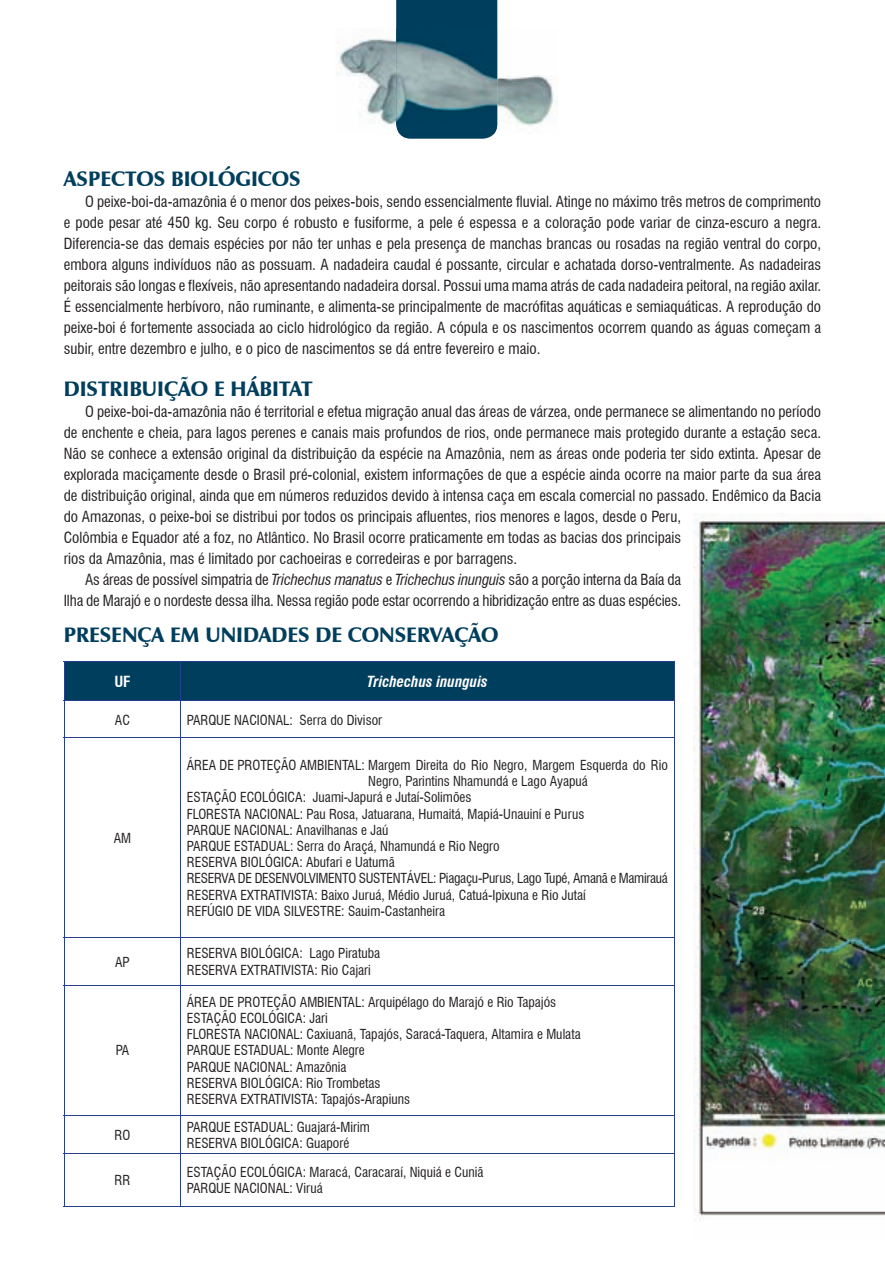
<style>
.page{position:relative;width:885px;height:1263px;background:#fff}
.page>*{position:absolute;margin:0;border:0;box-sizing:border-box;transform-origin:0 0}
.t1{font:900 21px "Zapf Humanist 601 BT";color:#003e5d}
.t2{font:condensed 15px/21px "Swiss 721 BT";color:#231f20;text-align:justify}
.t3{font:italic 700 condensed 15px "Swiss 721 BT";color:#fff}
.t4{font:700 condensed 15px "Swiss 721 BT";color:#fff}
.t5{font:condensed 13.5px/16.2px "Swiss 721 BT";color:#231f20}
.t6{font:condensed 13.5px "Swiss 721 BT";letter-spacing:-.02em;color:#231f20}
.s1{font-style:italic}
</style>
<div class="page">
<div style="left:396px;top:0;width:101px;height:139px;background:#003e5d"></div>
<img style="left:336px;top:38px;width:60px;height:87px">
<img style="left:497px;top:28px;width:60px;height:99px">
<img style="left:396px;top:28px;width:101px;height:106px">
<div style="left:65px;top:662px;width:608px;height:38px;background:#003e5d"></div>
<hr style="left:64px;top:701px;width:1px;height:36px;background:#253f8e">
<hr style="left:180px;top:701px;width:1px;height:36px;background:#253f8e">
<hr style="left:673px;top:701px;width:1px;height:36px;background:#253f8e">
<hr style="left:64px;top:737px;width:117px;height:1px;background:#253f8e">
<hr style="left:64px;top:738px;width:1px;height:199px;background:#253f8e">
<hr style="left:181px;top:737px;width:493px;height:1px;background:#253f8e">
<hr style="left:180px;top:738px;width:1px;height:199px;background:#253f8e">
<hr style="left:673px;top:738px;width:1px;height:199px;background:#253f8e">
<hr style="left:64px;top:937px;width:117px;height:1px;background:#253f8e">
<hr style="left:64px;top:938px;width:1px;height:47px;background:#253f8e">
<hr style="left:181px;top:937px;width:493px;height:1px;background:#253f8e">
<hr style="left:180px;top:938px;width:1px;height:47px;background:#253f8e">
<hr style="left:673px;top:938px;width:1px;height:47px;background:#253f8e">
<hr style="left:64px;top:985px;width:117px;height:1px;background:#253f8e">
<hr style="left:64px;top:985px;width:1px;height:130px;background:#253f8e">
<hr style="left:181px;top:985px;width:493px;height:1px;background:#253f8e">
<hr style="left:180px;top:985px;width:1px;height:130px;background:#253f8e">
<hr style="left:673px;top:985px;width:1px;height:130px;background:#253f8e">
<hr style="left:64px;top:1115px;width:117px;height:1px;background:#253f8e">
<hr style="left:64px;top:1116px;width:1px;height:37px;background:#253f8e">
<hr style="left:181px;top:1115px;width:493px;height:1px;background:#253f8e">
<hr style="left:180px;top:1116px;width:1px;height:37px;background:#253f8e">
<hr style="left:673px;top:1116px;width:1px;height:37px;background:#253f8e">
<hr style="left:64px;top:1153px;width:117px;height:1px;background:#253f8e">
<hr style="left:64px;top:1154px;width:1px;height:52px;background:#253f8e">
<hr style="left:181px;top:1153px;width:493px;height:1px;background:#253f8e">
<hr style="left:180px;top:1154px;width:1px;height:52px;background:#253f8e">
<hr style="left:673px;top:1154px;width:1px;height:52px;background:#253f8e">
<hr style="left:64px;top:1206px;width:117px;height:1px;background:#253f8e">
<hr style="left:181px;top:1206px;width:493px;height:1px;background:#253f8e">
<hr style="left:64px;top:662px;width:1px;height:38px;background:#253f8e">
<hr style="left:64px;top:661px;width:117px;height:1px;background:#253f8e">
<hr style="left:181px;top:661px;width:493px;height:1px;background:#253f8e">
<hr style="left:180px;top:662px;width:1px;height:38px;background:#253f8e">
<hr style="left:673px;top:662px;width:1px;height:38px;background:#253f8e">
<hr style="left:64px;top:700px;width:117px;height:1px;background:#253f8e">
<hr style="left:181px;top:700px;width:493px;height:1px;background:#253f8e">
<img style="left:693px;top:513px;width:191px;height:708px">
<h1 class="t1" style="left:64px;top:166px;width:238px">ASPECTOS BIOLÓGICOS</h1>
<p class="t2" style="left:64px;top:191px;width:758px;text-indent:21px">O peixe-boi-da-amazônia é o menor dos peixes-bois, sendo essencialmente fluvial. Atinge no máximo três metros de comprimento e pode pesar até 450 kg. Seu corpo é robusto e fusiforme, a pele é espessa e a coloração pode variar de cinza-escuro a negra.<br>Diferencia-se das demais espécies por não ter unhas e pela presença de manchas brancas ou rosadas na região ventral do corpo, embora alguns indivíduos não as possuam. A nadadeira caudal é possante, circular e achatada dorso-ventralmente. As nadadeiras peitorais são longas e flexíveis, não apresentando nadadeira dorsal. Possui uma mama atrás de cada nadadeira peitoral, na região axilar.<br>É essencialmente herbívoro, não ruminante, e alimenta-se principalmente de macrófitas aquáticas e semiaquáticas. A reprodução do peixe-boi é fortemente associada ao ciclo hidrológico da região. A cópula e os nascimentos ocorrem quando as águas começam a subir, entre dezembro e julho, e o pico de nascimentos se dá entre fevereiro e maio.</p>
<h1 class="t1" style="left:64px;top:376px;width:250px">DISTRIBUIÇÃO E HÁBITAT</h1>
<p class="t2" style="left:85px;top:401px;width:737px">O peixe-boi-da-amazônia não é territorial e efetua migração anual das áreas de várzea, onde permanece se alimentando no período</p>
<p class="t2" style="left:64px;top:422px;width:758px">de enchente e cheia, para lagos perenes e canais mais profundos de rios, onde permanece mais protegido durante a estação seca.</p>
<p class="t2" style="left:64px;top:443px;width:758px">Não se conhece a extensão original da distribuição da espécie na Amazônia, nem as áreas onde poderia ter sido extinta. Apesar de</p>
<p class="t2" style="left:64px;top:464px;width:758px">explorada maciçamente desde o Brasil pré-colonial, existem informações de que a espécie ainda ocorre na maior parte da sua área</p>
<p class="t2" style="left:64px;top:485px;width:758px">de distribuição original, ainda que em números reduzidos devido à intensa caça em escala comercial no passado. Endêmico da Bacia</p>
<p class="t2" style="left:64px;top:506px;width:618px">do Amazonas, o peixe-boi se distribui por todos os principais afluentes, rios menores e lagos, desde o Peru,</p>
<p class="t2" style="left:64px;top:527px;width:618px">Colômbia e Equador até a foz, no Atlântico. No Brasil ocorre praticamente em todas as bacias dos principais</p>
<p class="t2" style="left:64px;top:548px;width:455px">rios da Amazônia, mas é limitado por cachoeiras e corredeiras e por barragens.</p>
<p class="t2" style="left:85px;top:569px;width:597px">As áreas de possível simpatria de <span class="s1">Trichechus manatus</span> e <span class="s1">Trichechus inunguis</span> são a porção interna da Baía da</p>
<p class="t2" style="left:64px;top:590px;width:619px">Ilha de Marajó e o nordeste dessa ilha. Nessa região pode estar ocorrendo a hibridização entre as duas espécies.</p>
<h1 class="t1" style="left:64px;top:622px;width:436px">PRESENÇA EM UNIDADES DE CONSERVAÇÃO</h1>
<p class="t4" style="left:114px;top:672px;width:18px">UF</p>
<p class="t3" style="left:367px;top:672px;width:122px">Trichechus inunguis</p>
<p class="t5" style="left:115px;top:711px;width:17px">AC</p>
<p class="t5" style="left:187px;top:711px;width:197px">PARQUE NACIONAL: Serra do Divisor</p>
<p class="t5" style="left:114px;top:830px;width:19px">AM</p>
<p class="t5" style="left:187px;top:757px;width:482px">ÁREA DE PROTEÇÃO AMBIENTAL: Margem Direita do Rio Negro, Margem Esquerda do Rio</p>
<p class="t5" style="left:368px;top:773px;width:221px">Negro, Parintins Nhamundá e Lago Ayapuá</p>
<p class="t5" style="left:187px;top:789px;width:286px">ESTAÇÃO ECOLÓGICA: Juami-Japurá e Jutaí-Solimões</p>
<p class="t5" style="left:187px;top:805px;width:399px">FLORESTA NACIONAL: Pau Rosa, Jatuarana, Humaitá, Mapiá-Unauiní e Purus</p>
<p class="t5" style="left:187px;top:822px;width:203px">PARQUE NACIONAL: Anavilhanas e Jaú</p>
<p class="t5" style="left:187px;top:838px;width:314px">PARQUE ESTADUAL: Serra do Araçá, Nhamundá e Rio Negro</p>
<p class="t5" style="left:187px;top:854px;width:209px">RESERVA BIOLÓGICA: Abufari e Uatumã</p>
<p class="t6" style="left:187px;top:870px;width:482px">RESERVA DE DESENVOLVIMENTO SUSTENTÁVEL: Piagaçu-Purus, Lago Tupé, Amanã e Mamirauá</p>
<p class="t5" style="left:187px;top:886px;width:400px">RESERVA EXTRATIVISTA: Baixo Juruá, Médio Juruá, Catuá-Ipixuna e Rio Jutaí</p>
<p class="t5" style="left:187px;top:903px;width:260px">REFÚGIO DE VIDA SILVESTRE: Sauim-Castanheira</p>
<p class="t5" style="left:115px;top:953px;width:16px">AP</p>
<p class="t5" style="left:187px;top:945px;width:195px">RESERVA BIOLÓGICA: Lago Piratuba<br>RESERVA EXTRATIVISTA: Rio Cajari</p>
<p class="t5" style="left:116px;top:1042px;width:15px">PA</p>
<p class="t5" style="left:187px;top:994px;width:395px">ÁREA DE PROTEÇÃO AMBIENTAL: Arquipélago do Marajó e Rio Tapajós ESTAÇÃO ECOLÓGICA: Jari<br>FLORESTA NACIONAL: Caxiuanã, Tapajós, Saracá-Taquera, Altamira e Mulata PARQUE ESTADUAL: Monte Alegre<br>PARQUE NACIONAL: Amazônia<br>RESERVA BIOLÓGICA: Rio Trombetas<br>RESERVA EXTRATIVISTA: Tapajós-Arapiuns</p>
<p class="t5" style="left:115px;top:1127px;width:17px">RO</p>
<p class="t5" style="left:187px;top:1118px;width:184px">PARQUE ESTADUAL: Guajará-Mirim<br>RESERVA BIOLÓGICA: Guaporé</p>
<p class="t5" style="left:115px;top:1172px;width:17px">RR</p>
<p class="t5" style="left:187px;top:1164px;width:298px">ESTAÇÃO ECOLÓGICA: Maracá, Caracaraí, Niquiá e Cuniã<br>PARQUE NACIONAL: Viruá</p>
</div>
